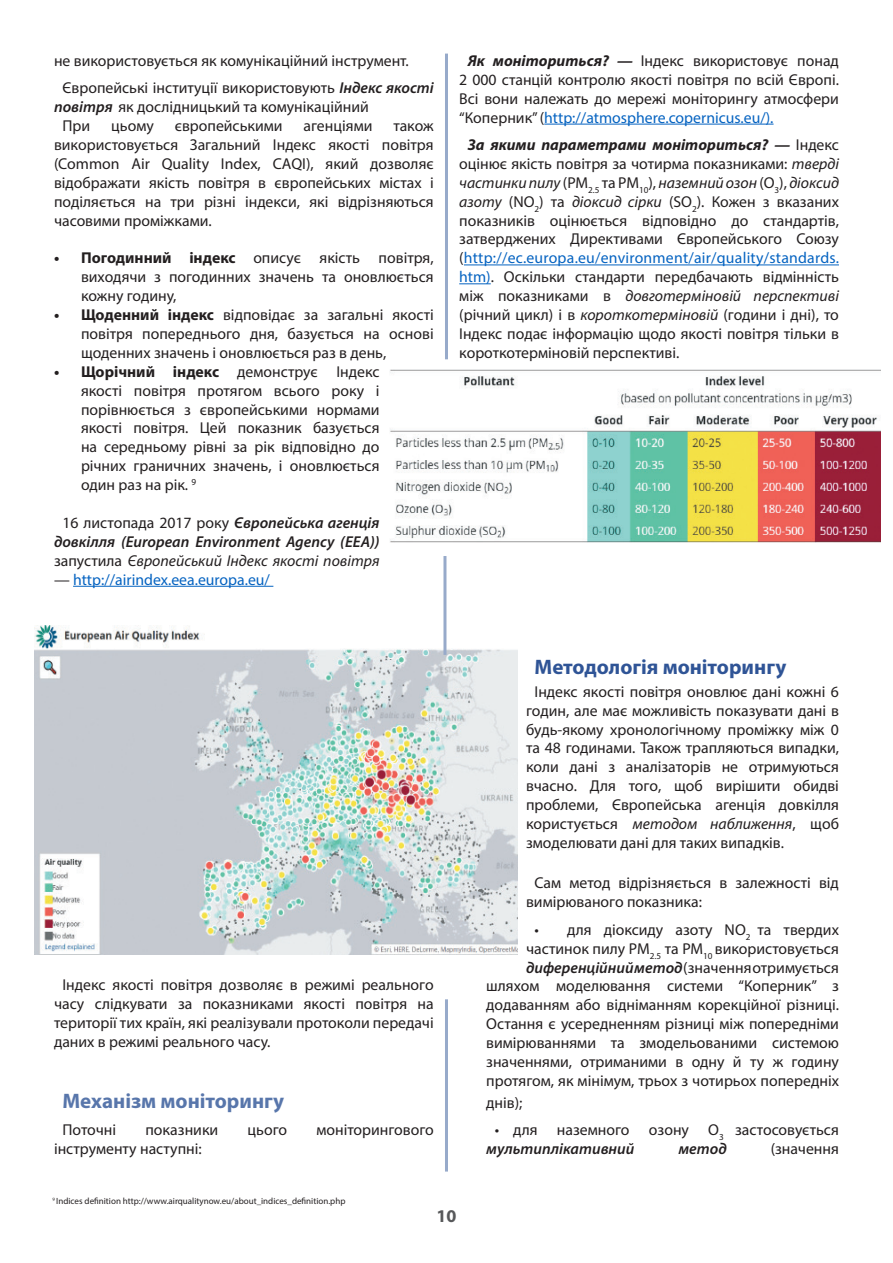
<style>
.page{position:relative;width:893px;height:1263px;background:#fff}
.page>*{position:absolute;margin:0;border:0;box-sizing:border-box;transform-origin:0 0}
.t1{font:700 21px "Myriad Pro";color:#2f5496}
.t2{font:700 21px "Myriad Pro";color:#5876ab}
.t3{font:700 18px "Myriad Pro";color:#57585a}
.t4{font:15.75px/18.9px "Myriad Pro";color:#231f20;text-align:justify}
.t5{font:italic 600 15.75px/18.9px "Myriad Pro";color:#231f20;text-align:center}
.t6{font:15.75px "Myriad Pro";color:#0563c1}
.t7{font:9px "Myriad Pro";color:#231f20}
.s1{font-weight:600;font-style:italic}
.s2{font-weight:700}
.s3{font-weight:400;font-style:normal}
.s4{font-weight:400}
.s5{color:#231f20}
.s6{font-weight:700;font-style:italic}
.s7{color:#0563c1}
.s8{font-style:italic}
</style>
<div class="page">
<hr style="left:73px;top:586px;width:200px;height:1px;background:#0563c1">
<hr style="left:544px;top:124px;width:229px;height:1px;background:#0563c1">
<hr style="left:464px;top:264px;width:375px;height:1px;background:#0563c1">
<hr style="left:459px;top:283px;width:32px;height:1px;background:#0563c1">
<hr style="left:445px;top:54px;width:3px;height:305px;background:#97aaca">
<img style="left:390px;top:370px;width:490px;height:172px">
<img style="left:34px;top:625px;width:483px;height:330px">
<hr style="left:445px;top:999px;width:3px;height:172px;background:#97aaca">
<hr style="left:443px;top:556px;width:3px;height:99px;background:#97aaca">
<p class="t4" style="left:63px;top:47px;width:373px;line-height:27.5px;text-indent:-9px">не використовується як комунікаційний інструмент.<br>Європейські інституції використовують <span class="s1">Індекс якості</span></p>
<p class="t4" style="left:63px;top:97px;width:308px;text-indent:-9px"><span class="s1">повітря</span> як дослідницький та комунікаційний<br>При</p>
<p class="t4" style="left:111px;top:116px;width:44px">цьому</p>
<p class="t4" style="left:175px;top:116px;width:109px">європейськими</p>
<p class="t4" style="left:304px;top:116px;width:70px">агенціями</p>
<p class="t4" style="left:54px;top:116px;width:381px;text-indent:339px">також використовується Загальний Індекс якості повітря (Common Air Quality Index, CAQI), який дозволяє відображати якість повітря в європейських містах і поділяється на три різні індекси, які відрізняються часовими проміжками.</p>
<p class="t4" style="left:81px;top:248px;width:354px;text-indent:-27px"><span class="s2">• Погодинний індекс</span> описує якість повітря, виходячи з погодинних значень та оновлюється кожну годину,</p>
<p class="t4" style="left:81px;top:305px;width:354px;text-indent:-27px"><span class="s2">• Щоденний індекс</span> відповідає за загальні якості повітря попереднього дня, базується на основі щоденних значень і оновлюється раз в день,</p>
<p class="t4" style="left:81px;top:362px;width:300px;text-indent:-27px"><span class="s2">• Щорічний індекс</span> демонструє Індекс якості повітря протягом всього року і порівнюється з європейськими нормами якості повітря. Цей показник базується на середньому рівні за рік відповідно до річних граничних значень, і оновлюється один раз на рік. <sup>9</sup></p>
<p class="t5" style="left:54px;top:513px;width:327px"><span class="s3">16 листопада 2017 року</span> Європейська агенція довкілля (European Environment Agency (ЕЕА)) <span class="s3">запустила</span> <span class="s4">Європейський Індекс якості повітря</span></p>
<p class="t6" style="left:54px;top:570px;width:218px"><span class="s5">—</span> http://airindex.eea.europa.eu/</p>
<p class="t4" style="left:459px;top:51px;width:381px;text-indent:9px"><span class="s6">Як моніториться? —</span> Індекс використовує понад 2 000 станцій контролю якості повітря по всій Європі.<br>Всі вони належать до мережі моніторингу атмосфери “Коперник” (<span class="s7">http://atmosphere.copernicus.eu/).</span></p>
<p class="t4" style="left:459px;top:135px;width:381px;text-indent:9px"><span class="s6">За якими параметрами моніториться? —</span> Індекс оцінює якість повітря за чотирма показниками: <span class="s8">тверді частинки пилу</span> (PM<sub>2.5</sub> та PM<sub>10</sub>), <span class="s8">наземний озон</span> (O<sub>3</sub>), <span class="s8">діоксид азоту</span> (NO<sub>2</sub>) та <span class="s8">діоксид сірки</span> (SO<sub>2</sub>). Кожен з вказаних показників оцінюється відповідно до стандартів, затверджених Директивами Європейського Союзу (<span class="s7">http://ec.europa.eu/environment/air/quality/standards. htm)</span>. Оскільки стандарти передбачають відмінність між показниками в <span class="s8">довготерміновій перспективі </span>(річний цикл) і в <span class="s8">короткотерміновій</span> (години і дні), то Індекс подає інформацію щодо якості повітря тільки в короткотерміновій перспективі.</p>
<p class="t4" style="left:54px;top:975px;width:381px;text-indent:9px">Індекс якості повітря дозволяє в режимі реального часу слідкувати за показниками якості повітря на території тих країн, які реалізували протоколи передачі даних в режимі реального часу.</p>
<h1 class="t2" style="left:63px;top:1087px;width:223px">Механізм моніторингу</h1>
<p class="t4" style="left:63px;top:1120px;width:55px">Поточні</p>
<p class="t4" style="left:145px;top:1120px;width:74px">показники</p>
<p class="t4" style="left:248px;top:1120px;width:41px">цього</p>
<p class="t4" style="left:316px;top:1120px;width:119px">моніторингового</p>
<p class="t4" style="left:54px;top:1139px;width:149px">інструменту наступні:</p>
<p class="t7" style="left:52px;top:1195px;width:295px"><sup>9</sup> Indices definition http://www.airqualitynow.eu/about_indices_definition.php</p>
<h1 class="t1" style="left:535px;top:653px;width:253px">Методологія моніторингу</h1>
<p class="t4" style="left:526px;top:682px;width:314px;text-indent:9px">Індекс якості повітря оновлює дані кожні 6 годин, але має можливість показувати дані в будь-якому хронологічному проміжку між 0 та 48 годинами. Також трапляються випадки, коли дані з аналізаторів не отримуються вчасно. Для того, щоб вирішити обидві проблеми, Європейська агенція довкілля користується <span class="s8">методом наближення</span>, щоб змоделювати дані для таких випадків.</p>
<p class="t4" style="left:526px;top:873px;width:314px;text-indent:9px">Сам метод відрізняється в залежності від вимірюваного показника:</p>
<p class="t4" style="left:486px;top:920px;width:354px;text-align:right">• для діоксиду азоту NO<sub>2</sub> та твердих частинок пилу PM<sub>2.5</sub> та PM<sub>10</sub> використовується <span class="s1">диференційний метод</span> (значення отримується шляхом моделювання системи “Коперник” з додаванням або відніманням корекційної різниці.<br>Остання є усередненням різниці між попередніми вимірюваннями та змодельованими системою значеннями, отриманими в одну й ту ж годину протягом, як мінімум, трьох з чотирьох попередніх</p>
<p class="t4" style="left:486px;top:1092px;width:38px">днів);</p>
<p class="t4" style="left:486px;top:1120px;width:354px;text-indent:9px">• для наземного озону O<sub>3</sub> застосовується <span class="s1">мультиплікативний</span></p>
<p class="t5" style="left:678px;top:1139px;width:50px">метод</p>
<p class="t4" style="left:771px;top:1139px;width:70px">(значення</p>
<p class="t3" style="left:436px;top:1205px;width:21px">10</p>
</div>
